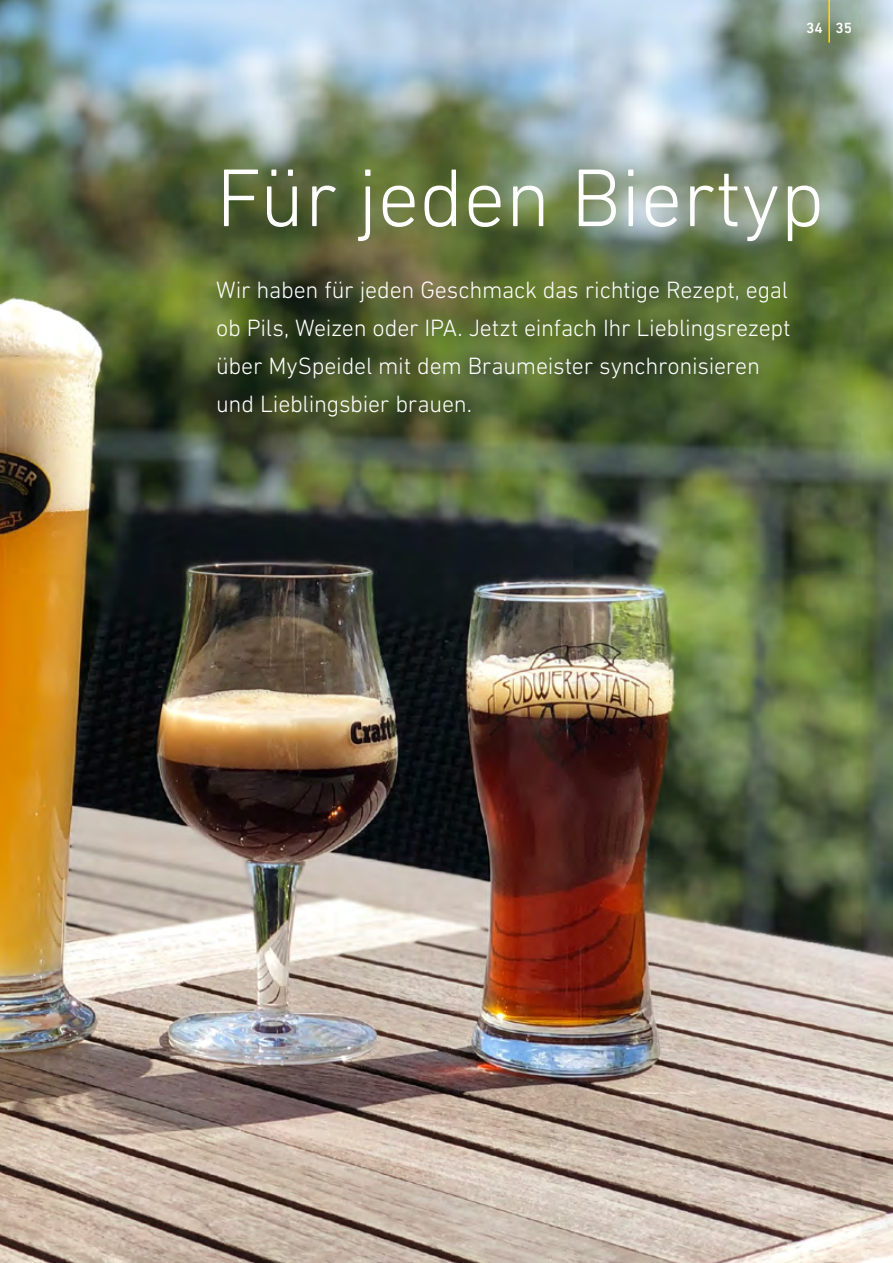
<style>
.page{position:relative;width:893px;height:1263px;background:#fff}
.page>*{position:absolute;margin:0;border:0;box-sizing:border-box;transform-origin:0 0}
.t1{font:300 83.25px "DIN Next LT Pro";color:#fff}
.t2{font:300 24px/38.2px "DIN Next LT Pro";letter-spacing:-.01em;color:#fff}
.t3{font:500 15px "DIN Next LT Pro";color:#fff}
</style>
<div class="page">
<img style="left:0;top:0;width:893px;height:1263px">
<hr style="left:828px;top:0;width:2px;height:43px;background:#fd0">
<p class="t3" style="left:806px;top:19px;width:47px">34 35</p>
<h1 class="t1" style="left:216px;top:150px;width:610px">Für jeden Biertyp</h1>
<p class="t2" style="left:216px;top:270px;width:576px">Wir haben für jeden Geschmack das richtige Rezept, egal ob Pils, Weizen oder IPA. Jetzt einfach Ihr Lieblingsrezept über MySpeidel mit dem Braumeister synchronisieren und Lieblingsbier brauen.</p>
</div>
